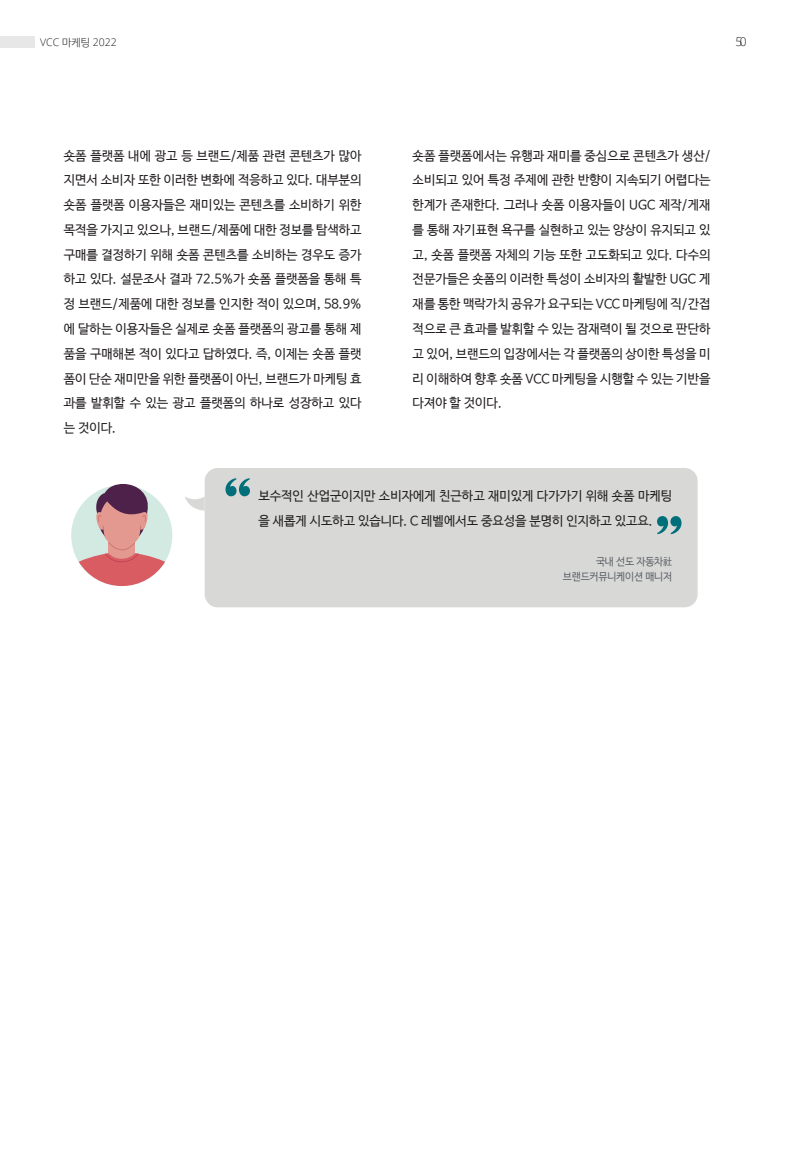
<style>
.page{position:relative;width:787px;height:1170px;background:#fff}
.page>*{position:absolute;margin:0;border:0;box-sizing:border-box;transform-origin:0 0}
.t1{font:12.75px/24.8px "Nanum Barun Gothic";color:#231f20;text-align:justify}
.t2{font:300 12px "Open Sans";color:#231f20}
.t3{font:10.5px "Nanum Barun Gothic";letter-spacing:-.02em;color:#5f6369}
.t4{font:300 10.5px "Open Sans";color:#231f20}
.s1{font-family:"Nanum Barun Gothic"}
</style>
<div class="page">
<div style="left:0;top:36px;width:35px;height:12px;background:#e6e7e6"></div>
<div style="left:71px;top:485px;width:101px;height:101px;background:#d2eae2;border-radius:50%"></div>
<svg style="left:79px;top:484px;width:86px;height:102px"></svg>
<div style="left:205px;top:468px;width:492px;height:139px;background:#d8d9d7;border-radius:13px"></div>
<svg style="left:185px;top:496px;width:20px;height:14px"></svg>
<svg style="left:225px;top:478px;width:25px;height:18px"></svg>
<svg style="left:657px;top:516px;width:24px;height:18px"></svg>
<p class="t4" style="left:40px;top:35px;width:78px">VCC <span class="s1">마케팅</span> 2022</p>
<p class="t2" style="left:735px;top:34px;width:13px">50</p>
<p class="t1" style="left:64px;top:144px;width:299px">숏폼 플랫폼 내에 광고 등 브랜드/제품 관련 콘텐츠가 많아 지면서 소비자 또한 이러한 변화에 적응하고 있다. 대부분의 숏폼 플랫폼 이용자들은 재미있는 콘텐츠를 소비하기 위한 목적을 가지고 있으나, 브랜드/제품에 대한 정보를 탐색하고 구매를 결정하기 위해 숏폼 콘텐츠를 소비하는 경우도 증가 하고 있다. 설문조사 결과 72.5%가 숏폼 플랫폼을 통해 특 정 브랜드/제품에 대한 정보를 인지한 적이 있으며, 58.9% 에 달하는 이용자들은 실제로 숏폼 플랫폼의 광고를 통해 제 품을 구매해본 적이 있다고 답하였다. 즉, 이제는 숏폼 플랫 폼이 단순 재미만을 위한 플랫폼이 아닌, 브랜드가 마케팅 효 과를 발휘할 수 있는 광고 플랫폼의 하나로 성장하고 있다 는 것이다.</p>
<p class="t1" style="left:412px;top:144px;width:299px">숏폼 플랫폼에서는 유행과 재미를 중심으로 콘텐츠가 생산/ 소비되고 있어 특정 주제에 관한 반향이 지속되기 어렵다는 한계가 존재한다. 그러나 숏폼 이용자들이 UGC 제작/게재 를 통해 자기표현 욕구를 실현하고 있는 양상이 유지되고 있 고, 숏폼 플랫폼 자체의 기능 또한 고도화되고 있다. 다수의 전문가들은 숏폼의 이러한 특성이 소비자의 활발한 UGC 게 재를 통한 맥락가치 공유가 요구되는 VCC 마케팅에 직/간접 적으로 큰 효과를 발휘할 수 있는 잠재력이 될 것으로 판단하 고 있어, 브랜드의 입장에서는 각 플랫폼의 상이한 특성을 미 리 이해하여 향후 숏폼 VCC 마케팅을 시행할 수 있는 기반을 다져야 할 것이다.</p>
<p class="t1" style="left:258px;top:484px;width:415px">보수적인 산업군이지만 소비자에게 친근하고 재미있게 다가가기 위해 숏폼 마케팅 을 새롭게 시도하고 있습니다. C 레벨에서도 중요성을 분명히 인지하고 있고요.</p>
<p class="t3" style="left:596px;top:555px;width:78px">국내 선도 자동차社</p>
<p class="t3" style="left:563px;top:570px;width:111px">브랜드커뮤니케이션 매니저</p>
</div>
